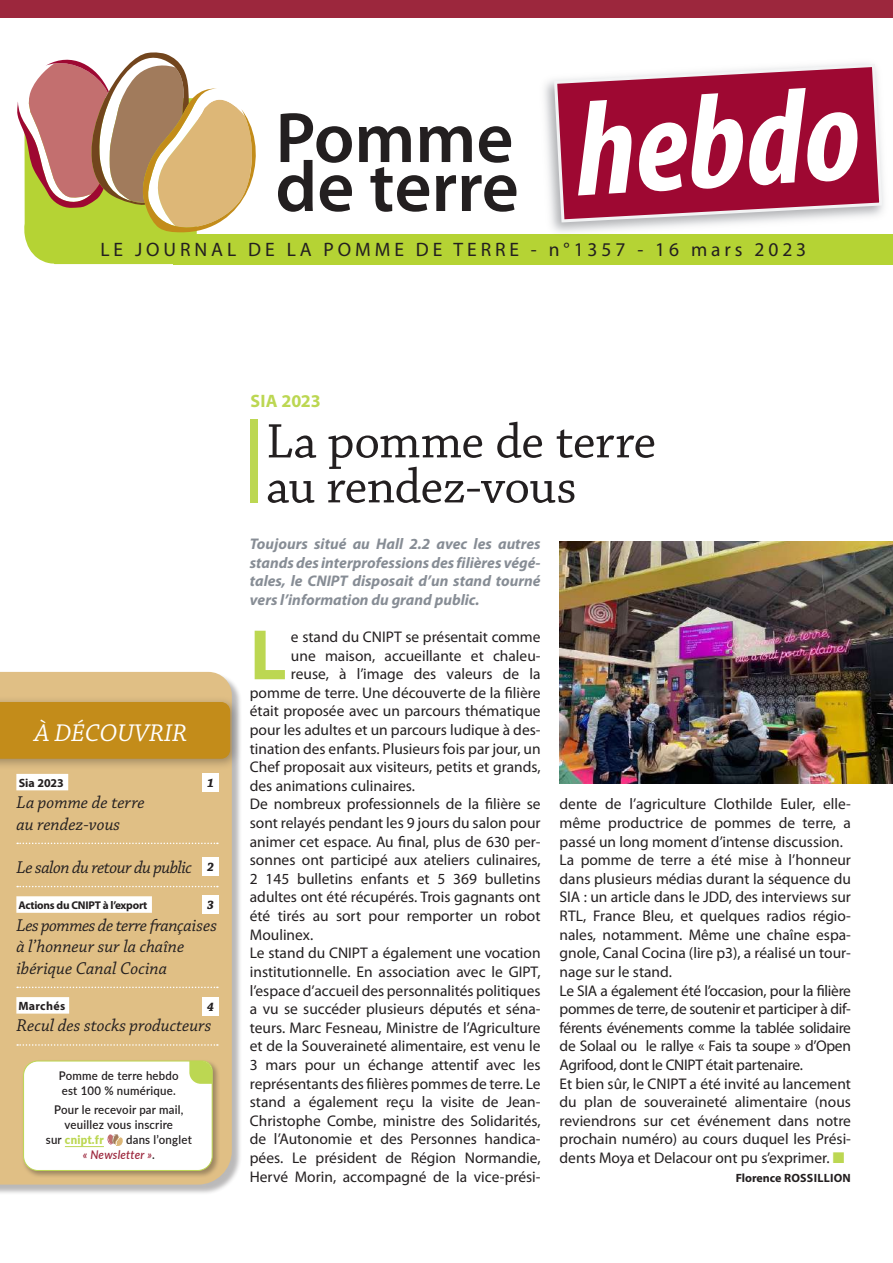
<style>
.page{position:relative;width:893px;height:1263px;background:#fff}
.page>*{position:absolute;margin:0;border:0;box-sizing:border-box;transform-origin:0 0}
.t1{font:italic 700 condensed 135.3px "Myriad Pro";color:#fff}
.t2{font:700 72px "Myriad Pro";color:#bcd752}
.t3{font:600 71.85px "Myriad Pro";color:#231f20}
.t4{font:51px/45px "Chaparral Pro";letter-spacing:-.01em;color:#231f20}
.t5{font:italic 25.5px "Chaparral Pro";color:#fff}
.t6{font:19.5px "Myriad Pro";letter-spacing:.2em;color:#231f20}
.t7{font:italic 18px/21.6px "Chaparral Pro";color:#231f20}
.t8{font:700 18px "Myriad Pro";letter-spacing:-.01em;color:#bcd752}
.t9{font:15.45px/18.6px "Myriad Pro";color:#231f20}
.t10{font:italic 700 15.45px/18.6px "Myriad Pro";color:#878d95;text-align:justify}
.t11{font:italic 700 12.75px "Chaparral Pro";color:#231f20}
.t12{font:600 12px/15px "Lato";letter-spacing:.02em;color:#231f20;scale:.95 1}
.t13{font:700 12px "Myriad Pro";letter-spacing:.015em;color:#231f20}
.t14{font:900 12px "Lato";letter-spacing:.02em;color:#bcd752;scale:.95 1}
.t15{font:700 11.25px "Myriad Pro";letter-spacing:-.02em;color:#231f20}
.s1{font-weight:600;color:#231f20}
.s2{font-style:italic;color:#9c273d}
.s3{color:#bcd752}
</style>
<div class="page">
<div style="left:0;top:0;width:893px;height:18px;background:#9c273d"></div>
<svg style="left:17px;top:52px;width:239px;height:212px"></svg>
<div style="left:173px;top:234px;width:720px;height:30px;background:#b5d334"></div>
<svg style="left:554px;top:64px;width:328px;height:158px;fill:#9e0832"></svg>
<div style="left:0;top:673px;width:243px;height:522px;background:#231f20;opacity:.31"></div>
<div style="left:0;top:672px;width:232px;height:512px;background:#e0bf85"></div>
<div style="left:16px;top:774px;width:52px;height:16px;background:#fff"></div>
<svg style="left:17px;top:842px;width:201px;height:2px"></svg>
<svg style="left:17px;top:886px;width:201px;height:1px"></svg>
<div style="left:16px;top:896px;width:136px;height:17px;background:#fff"></div>
<svg style="left:17px;top:986px;width:201px;height:2px"></svg>
<div style="left:16px;top:997px;width:53px;height:16px;background:#fff"></div>
<svg style="left:17px;top:1044px;width:201px;height:2px"></svg>
<div style="left:0;top:696px;width:243px;height:75px;background:#231f20;opacity:.35"></div>
<div style="left:0;top:702px;width:230px;height:57px;background:#c38c1a"></div>
<div style="left:202px;top:895px;width:17px;height:19px;background:#fff"></div>
<div style="left:202px;top:997px;width:17px;height:18px;background:#fff"></div>
<div style="left:202px;top:773px;width:17px;height:19px;background:#fff"></div>
<div style="left:202px;top:857px;width:17px;height:19px;background:#fff"></div>
<div style="left:22px;top:1059px;width:198px;height:119px;background:#231f20;opacity:.35"></div>
<svg style="left:23px;top:1061px;width:190px;height:110px"></svg>
<div style="left:250px;top:420px;width:8px;height:83px;background:#bcd752"></div>
<img style="left:559px;top:541px;width:334px;height:242px">
<h3 class="t3" style="left:275px;top:92px;width:240px">Pomme</h3>
<h3 class="t3" style="left:275px;top:141px;width:245px">de terre</h3>
<h1 class="t1" style="left:571px;top:65px;width:286px;rotate:-3deg">hebdo</h1>
<p class="t6" style="left:101px;top:237px;width:707px">LE JOURNAL DE LA POMME DE TERRE - n°1357 - 16 mars 2023</p>
<h3 class="t5" style="left:34px;top:718px;width:154px">À DÉCOUVRIR</h3>
<p class="t13" style="left:19px;top:775px;width:47px">Sia 2023</p>
<p class="t7" style="left:16px;top:792px;width:130px">La pomme de terre au rendez-vous</p>
<p class="t7" style="left:16px;top:857px;width:177px">Le salon du retour du public</p>
<p class="t15" style="left:18px;top:898px;width:131px">Actions du CNIPT à l’export</p>
<p class="t7" style="left:16px;top:915px;width:202px">Les pommes de terre françaises à l’honneur sur la chaîne ibérique Canal Cocina</p>
<p class="t13" style="left:18px;top:998px;width:48px">Marchés</p>
<p class="t7" style="left:16px;top:1016px;width:196px">Recul des stocks producteurs</p>
<p class="t11" style="left:207px;top:776px;width:9px">1</p>
<p class="t11" style="left:207px;top:860px;width:9px">2</p>
<p class="t11" style="left:207px;top:898px;width:9px">3</p>
<p class="t11" style="left:207px;top:999px;width:9px">4</p>
<p class="t12" style="left:59px;top:1067px;width:128px">Pomme de terre hebdo est 100 % numérique.</p>
<p class="t12" style="left:54px;top:1101px;width:138px">Pour le recevoir par mail,</p>
<p class="t12" style="left:65px;top:1116px;width:116px">veuillez vous inscrire</p>
<p class="t14" style="left:46px;top:1130px;width:62px"><span class="s1">sur</span> cnipt.fr</p>
<p class="t12" style="left:83px;top:1131px;width:116px;text-indent:43px">dans l’onglet <span class="s2">« Newsletter »</span>.</p>
<p class="t8" style="left:251px;top:389px;width:72px">SIA 2023</p>
<h3 class="t4" style="left:266px;top:421px;width:391px">La pomme de terre au rendez-vous</h3>
<p class="t10" style="left:250px;top:534px;width:292px">Toujours situé au Hall 2.2 avec les autres stands des interprofessions des filières végé&shy;tales, le CNIPT disposait d’un stand tourné vers l’information du grand public.</p>
<h2 class="t2" style="left:250px;top:608px;width:38px">L</h2>
<p class="t9" style="left:291px;top:627px;width:251px">e stand du CNIPT se présentait comme</p>
<p class="t9" style="left:291px;top:646px;width:251px">une maison, accueillante et chaleu-</p>
<p class="t9" style="left:291px;top:664px;width:251px">reuse, à l’image des valeurs de la</p>
<p class="t9" style="left:250px;top:683px;width:292px">pomme de terre. Une découverte de la filière</p>
<p class="t9" style="left:250px;top:702px;width:292px">était proposée avec un parcours thématique</p>
<p class="t9" style="left:250px;top:720px;width:292px">pour les adultes et un parcours ludique à des-</p>
<p class="t9" style="left:250px;top:739px;width:292px">tination des enfants. Plusieurs fois par jour, un</p>
<p class="t9" style="left:250px;top:757px;width:292px">Chef proposait aux visiteurs, petits et grands,</p>
<p class="t9" style="left:250px;top:776px;width:167px">des animations culinaires.</p>
<p class="t9" style="left:250px;top:795px;width:292px">De nombreux professionnels de la filière se</p>
<p class="t9" style="left:250px;top:813px;width:292px">sont relayés pendant les 9 jours du salon pour</p>
<p class="t9" style="left:250px;top:832px;width:292px">animer cet espace. Au final, plus de 630 per-</p>
<p class="t9" style="left:250px;top:850px;width:292px">sonnes ont participé aux ateliers culinaires,</p>
<p class="t9" style="left:250px;top:869px;width:292px">2 145 bulletins enfants et 5 369 bulletins</p>
<p class="t9" style="left:250px;top:888px;width:292px">adultes ont été récupérés. Trois gagnants ont</p>
<p class="t9" style="left:250px;top:906px;width:292px">été tirés au sort pour remporter un robot</p>
<p class="t9" style="left:250px;top:925px;width:65px">Moulinex.</p>
<p class="t9" style="left:250px;top:943px;width:292px">Le stand du CNIPT a également une vocation</p>
<p class="t9" style="left:250px;top:962px;width:292px">institutionnelle. En association avec le GIPT,</p>
<p class="t9" style="left:250px;top:981px;width:292px">l’espace d’accueil des personnalités politiques</p>
<p class="t9" style="left:250px;top:999px;width:292px">a vu se succéder plusieurs députés et séna-</p>
<p class="t9" style="left:250px;top:1018px;width:292px">teurs. Marc Fesneau, Ministre de l’Agriculture</p>
<p class="t9" style="left:250px;top:1036px;width:292px">et de la Souveraineté alimentaire, est venu le</p>
<p class="t9" style="left:250px;top:1055px;width:292px">3 mars pour un échange attentif avec les</p>
<p class="t9" style="left:250px;top:1074px;width:292px">représentants des filières pommes de terre. Le</p>
<p class="t9" style="left:250px;top:1092px;width:292px">stand a également reçu la visite de Jean-</p>
<p class="t9" style="left:250px;top:1111px;width:292px">Christophe Combe, ministre des Solidarités,</p>
<p class="t9" style="left:250px;top:1129px;width:292px">de l’Autonomie et des Personnes handica-</p>
<p class="t9" style="left:250px;top:1148px;width:292px">pées. Le président de Région Normandie,</p>
<p class="t9" style="left:250px;top:1167px;width:292px">Hervé Morin, accompagné de la vice-prési-</p>
<p class="t9" style="left:560px;top:795px;width:293px">dente de l’agriculture Clothilde Euler, elle&shy;même productrice de pommes de terre, a passé un long moment d’intense discussion.<br>La pomme de terre a été mise à l’honneur dans plusieurs médias durant la séquence du SIA : un article dans le JDD, des interviews sur RTL, France Bleu, et quelques radios régio&shy;nales, notamment. Même une chaîne espa&shy;gnole, Canal Cocina (lire p3), a réalisé un tour&shy;nage sur le stand.<br>Le SIA a également été l’occasion, pour la filière pommes de terre, de soutenir et participer à dif&shy;férents événements comme la tablée solidaire de Solaal ou le rallye « Fais ta soupe » d’Open Agrifood, dont le CNIPT était partenaire.<br>Et bien sûr, le CNIPT a été invité au lancement du plan de souveraineté alimentaire (nous reviendrons sur cet événement dans notre prochain numéro) au cours duquel les Prési&shy;dents Moya et Delacour ont pu s’exprimer. <span class="s3">■</span></p>
<p class="t13" style="left:736px;top:1170px;width:117px">Florence ROSSILLION</p>
</div>
